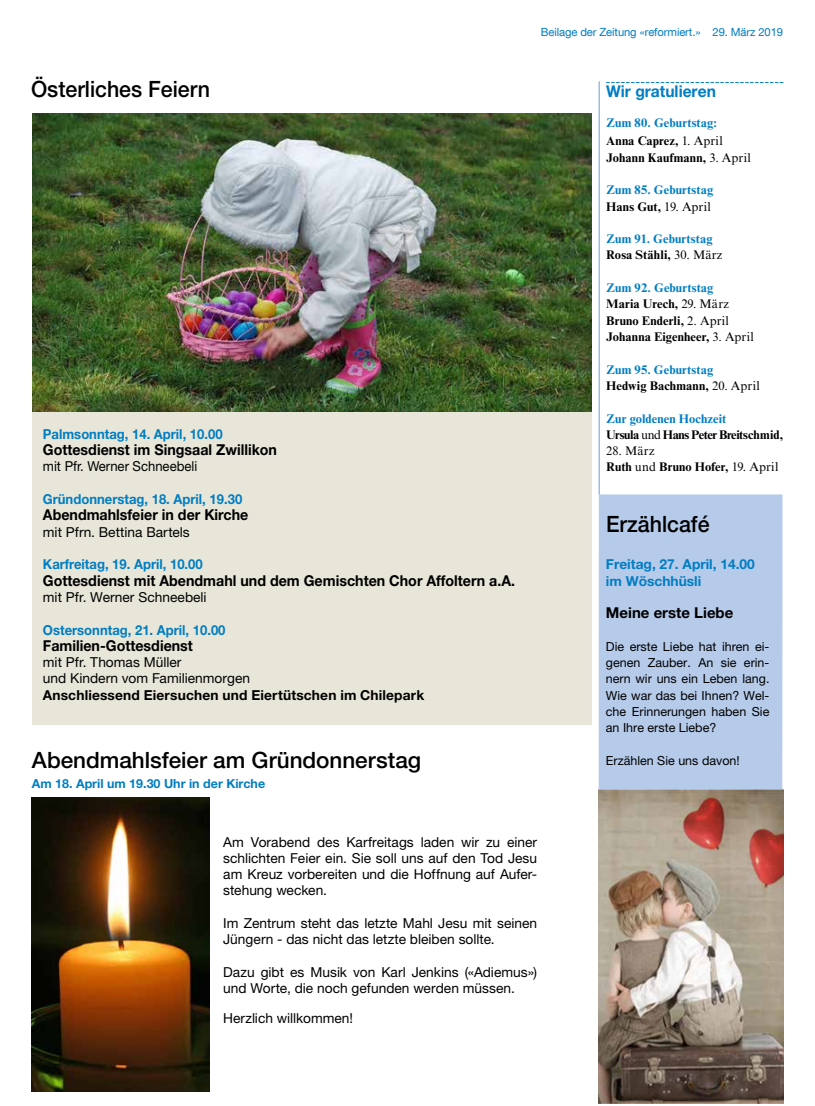
<style>
.page{position:relative;width:815px;height:1106px;background:#fff}
.page>*{position:absolute;margin:0;border:0;box-sizing:border-box;transform-origin:0 0}
.t1{font:500 22.5px "Helvetica Neue LT Pro";color:#000}
.t2{font:500 22.5px "Helvetica Neue LT Pro";color:#000;scale:.95 1}
.t3{font:700 16.25px "Helvetica Neue LT Pro";color:#007dc3;scale:.96 1}
.t4{font:700 15px "Helvetica Neue LT Pro";color:#000;scale:.95 1}
.t5{font:700 15px "Helvetica Neue LT Pro";color:#000}
.t6{font:13.75px/16.2px "Helvetica Neue LT Pro";color:#000}
.t7{font:700 13.75px "Helvetica Neue LT Pro";color:#007dc3;scale:.95 1}
.t8{font:700 13.75px "Helvetica Neue LT Pro";letter-spacing:.01em;color:#000}
.t9{font:700 13.75px/16.2px "Helvetica Neue LT Pro";color:#007dc3}
.t10{font:13.75px "Helvetica Neue LT Pro";color:#000;scale:.95 1}
.t11{font:12.5px/16.2px "Helvetica Neue LT Pro";color:#000;text-align:justify}
.t12{font:700 12.5px/16.2px "Times NRMT Pro";letter-spacing:.01em;color:#000}
.t13{font:700 12.5px/16.2px "Times NRMT Pro";letter-spacing:.01em;color:#007dc3}
.t14{font:12.5px/16.2px "Times NRMT Pro";letter-spacing:.01em;color:#000}
.t15{font:700 12.5px "Helvetica Neue LT Pro";color:#007dc3}
.t16{font:11.25px "Helvetica Neue LT Com";letter-spacing:-.01em;color:#007dc3}
.s1{color:#000}
.s2{font-weight:400;color:#000}
.s3{font-weight:400}
.s4{color:#007dc3}
.s5{font-weight:700}
</style>
<div class="page">
<div style="left:32px;top:397px;width:560px;height:327px;background:#e8e6d8"></div>
<div style="left:599px;top:494px;width:183px;height:393px;background:#b6cbea"></div>
<svg style="left:606px;top:82px;width:177px;height:1px"></svg>
<hr style="left:599px;top:81px;width:1px;height:413px;background:#8ab0dd">
<img style="left:599px;top:789px;width:184px;height:314px">
<img style="left:32px;top:797px;width:177px;height:294px">
<img style="left:32px;top:113px;width:560px;height:299px">
<h1 class="t2" style="left:31px;top:76px;width:190px">Österliches Feiern</h1>
<p class="t7" style="left:43px;top:425px;width:191px">Palmsonntag, 14. April, 10.00</p>
<p class="t4" style="left:43px;top:440px;width:248px">Gottesdienst im Singsaal Zwillikon</p>
<p class="t10" style="left:43px;top:458px;width:164px">mit Pfr. Werner Schneebeli</p>
<p class="t7" style="left:43px;top:490px;width:211px">Gründonnerstag, 18. April, 19.30</p>
<p class="t4" style="left:43px;top:505px;width:218px">Abendmahlsfeier in der Kirche</p>
<p class="t6" style="left:43px;top:523px;width:148px">mit Pfrn. Bettina Bartels</p>
<p class="t7" style="left:43px;top:555px;width:170px">Karfreitag, 19. April, 10.00</p>
<p class="t4" style="left:43px;top:571px;width:499px">Gottesdienst mit Abendmahl und dem Gemischten Chor Affoltern a.A.</p>
<p class="t6" style="left:43px;top:588px;width:165px">mit Pfr. Werner Schneebeli</p>
<p class="t7" style="left:43px;top:621px;width:194px">Ostersonntag, 21. April, 10.00</p>
<p class="t4" style="left:43px;top:636px;width:159px">Familien-Gottesdienst</p>
<p class="t6" style="left:43px;top:654px;width:209px">mit Pfr. Thomas Müller<br>und Kindern vom Familienmorgen</p>
<p class="t8" style="left:43px;top:686px;width:383px">Anschliessend Eiersuchen und Eiertütschen im Chilepark</p>
<h1 class="t1" style="left:32px;top:746px;width:391px">Abendmahlsfeier am Gründonnerstag</h1>
<p class="t15" style="left:32px;top:775px;width:235px">Am 18. April um 19.30 Uhr in der Kirche</p>
<p class="t16" style="left:541px;top:25px;width:244px">Beilage der Zeitung «reformiert.» 29. März 2019</p>
<p class="t3" style="left:606px;top:81px;width:116px">Wir gratulieren</p>
<p class="t13" style="left:606px;top:113px;width:118px;line-height:18.8px">Zum 80. Geburtstag:<br><span class="s1">Anna Caprez,</span> <span class="s2">1. April</span></p>
<p class="t12" style="left:606px;top:149px;width:146px">Johann Kaufmann, <span class="s3">3. April</span></p>
<p class="t13" style="left:606px;top:182px;width:109px">Zum 85. Geburtstag<br><span class="s1">Hans Gut,</span> <span class="s2">19. April</span></p>
<p class="t13" style="left:606px;top:231px;width:118px">Zum 91. Geburtstag<br><span class="s1">Rosa Stähli,</span> <span class="s2">30. März</span></p>
<p class="t12" style="left:606px;top:280px;width:149px"><span class="s4">Zum 92. Geburtstag<br></span>Maria Urech, <span class="s3">29. März<br></span>Bruno Enderli, <span class="s3">2. April<br></span>Johanna Eigenheer, <span class="s3">3. April</span></p>
<p class="t13" style="left:606px;top:361px;width:155px">Zum 95. Geburtstag<br><span class="s1">Hedwig Bachmann,</span> <span class="s2">20. April</span></p>
<p class="t12" style="left:606px;top:410px;width:179px"><span class="s4">Zur goldenen Hochzeit<br></span>Ursula <span class="s3">und</span> Hans Peter Breitschmid,</p>
<p class="t14" style="left:606px;top:443px;width:174px">28. März<br><span class="s5">Ruth</span> und <span class="s5">Bruno Hofer,</span> 19. April</p>
<h1 class="t2" style="left:606px;top:510px;width:110px">Erzählcafé</h1>
<p class="t9" style="left:606px;top:556px;width:150px">Freitag, 27. April, 14.00 im Wöschhüsli</p>
<p class="t5" style="left:606px;top:603px;width:129px">Meine erste Liebe</p>
<p class="t11" style="left:606px;top:638px;width:165px">Die erste Liebe hat ihren ei&shy;genen Zauber. An sie erin&shy;nern wir uns ein Leben lang.<br>Wie war das bei Ihnen? Wel&shy;che Erinnerungen haben Sie an Ihre erste Liebe?</p>
<p class="t11" style="left:606px;top:752px;width:135px">Erzählen Sie uns davon!</p>
<p class="t6" style="left:223px;top:833px;width:315px;text-align:justify">Am Vorabend des Karfreitags laden wir zu einer schlichten Feier ein. Sie soll uns auf den Tod Jesu am Kreuz vorbereiten und die Hoffnung auf Aufer&shy;stehung wecken.</p>
<p class="t6" style="left:223px;top:914px;width:315px">Im Zentrum steht das letzte Mahl Jesu mit seinen<br>Jüngern - das nicht das letzte bleiben sollte.</p>
<p class="t6" style="left:223px;top:963px;width:315px">Dazu gibt es Musik von Karl Jenkins («Adiemus») und Worte, die noch gefunden werden müssen.</p>
<p class="t6" style="left:223px;top:1010px;width:131px">Herzlich willkommen!</p>
</div>
